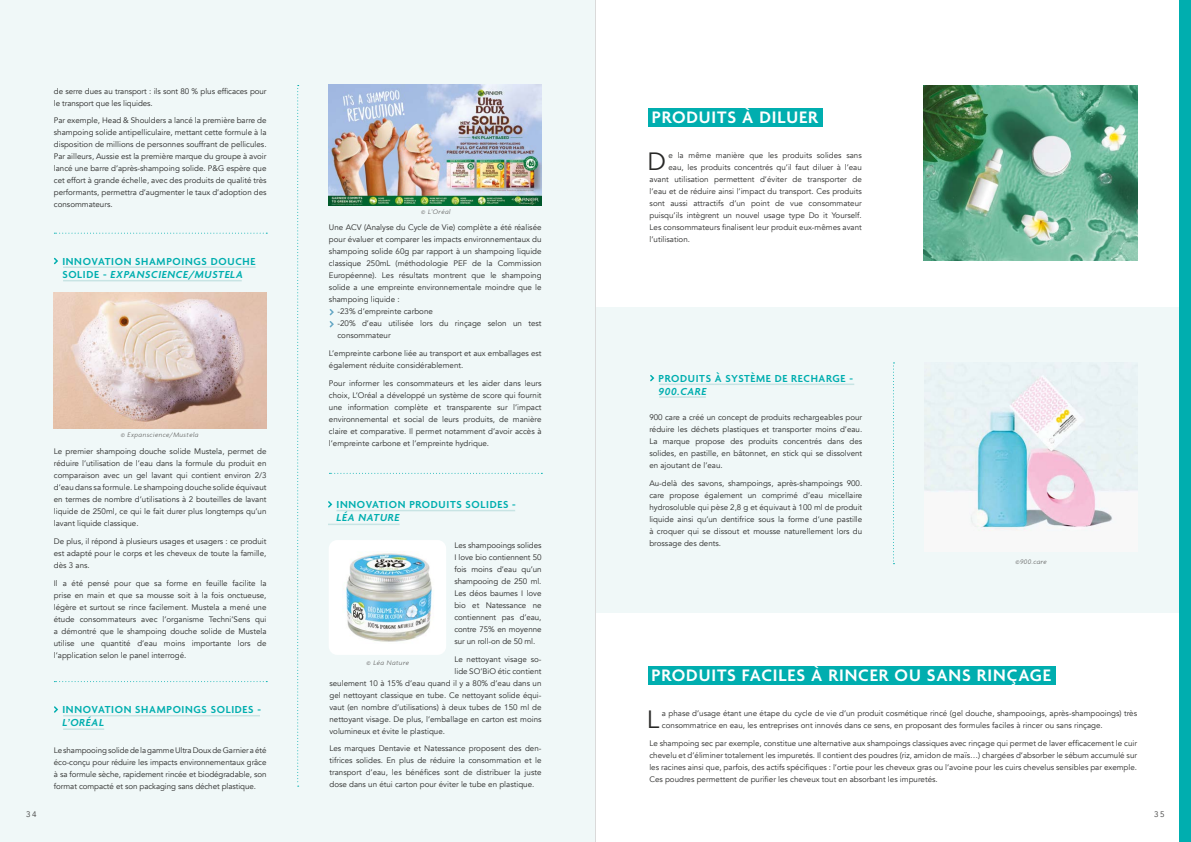
<style>
.page{position:relative;width:1191px;height:842px;background:#fff}
.page>*{position:absolute;margin:0;border:0;box-sizing:border-box;transform-origin:0 0}
.t1{font:24.9px "Avenir";color:#282827}
.t2{font:600 18px "Agenda";letter-spacing:.05em;color:#fff}
.t3{font:600 11px/13px "Agenda";letter-spacing:.06em;color:#00aeaf}
.t4{font:italic 600 11px "Agenda";letter-spacing:.06em;color:#00aeaf}
.t5{font:8px/12px "Avenir";color:#282827;text-align:justify}
.t6{font:8px "Avenir";color:#3c3c3b}
.t7{font:italic 300 7px "Agenda";letter-spacing:.06em;color:#575756}
.s1{font-style:italic}
</style>
<div class="page">
<div style="left:0;top:0;width:595px;height:842px;background:#f0f8f8"></div>
<div style="left:596px;top:307px;width:595px;height:305px;background:#f0f8f8"></div>
<div style="left:648px;top:108px;width:174px;height:19px;background:#00aeaf"></div>
<div style="left:1179px;top:0;width:12px;height:842px;background:#00aeaf"></div>
<svg style="left:650px;top:375px;width:5px;height:7px"></svg>
<hr style="left:659px;top:384px;width:195px;height:1px;background:#c8e4e4">
<img style="left:925px;top:362px;width:212px;height:169px">
<hr style="left:659px;top:396px;width:47px;height:2px;background:#c8e4e4">
<svg style="left:297px;top:85px;width:2px;height:702px"></svg>
<hr style="left:63px;top:280px;width:179px;height:1px;background:#c8e4e4">
<svg style="left:54px;top:257px;width:4px;height:8px"></svg>
<hr style="left:63px;top:266px;width:193px;height:2px;background:#c8e4e4">
<img style="left:54px;top:292px;width:212px;height:136px">
<img style="left:923px;top:85px;width:214px;height:175px">
<img style="left:328px;top:85px;width:213px;height:120px">
<hr style="left:63px;top:728px;width:41px;height:2px;background:#c8e4e4">
<svg style="left:54px;top:706px;width:4px;height:7px"></svg>
<hr style="left:63px;top:715px;width:197px;height:1px;background:#c8e4e4">
<svg style="left:329px;top:309px;width:5px;height:19px"></svg>
<svg style="left:893px;top:362px;width:1px;height:202px"></svg>
<div style="left:648px;top:666px;width:407px;height:18px;background:#00aeaf"></div>
<div style="left:329px;top:540px;width:117px;height:115px;background:#fff;border-radius:9px"></div>
<img style="left:346px;top:551px;width:86px;height:91px">
<hr style="left:336px;top:510px;width:179px;height:1px;background:#c8e4e4">
<svg style="left:328px;top:501px;width:5px;height:7px"></svg>
<hr style="left:328px;top:524px;width:71px;height:1px;background:#c8e4e4">
<svg style="left:54px;top:233px;width:213px;height:1px"></svg>
<svg style="left:54px;top:681px;width:213px;height:1px"></svg>
<svg style="left:329px;top:473px;width:213px;height:1px"></svg>
<hr style="left:595px;top:0;width:1px;height:842px;background:#dadada">
<p class="t5" style="left:54px;top:85px;width:214px">de serre dues au transport : ils sont 80 % plus efficaces pour le transport que les liquides.</p>
<p class="t5" style="left:54px;top:115px;width:214px">Par exemple, Head &amp; Shoulders a lancé la première barre de shampoing solide antipelliculaire, mettant cette formule à la disposition de millions de personnes souffrant de pellicules.<br>Par ailleurs, Aussie est la première marque du groupe à avoir lancé une barre d’après-shampoing solide. P&amp;G espère que cet effort à grande échelle, avec des produits de qualité très performants, permettra d’augmenter le taux d’adoption des consommateurs.</p>
<h3 class="t3" style="left:62px;top:255px;width:194px">INNOVATION SHAMPOINGS DOUCHE<br>SOLIDE - <span class="s1">EXPANSCIENCE/MUSTELA</span></h3>
<p class="t7" style="left:121px;top:431px;width:79px">© Expanscience/Mustela</p>
<p class="t5" style="left:54px;top:446px;width:214px">Le premier shampoing douche solide Mustela, permet de réduire l’utilisation de l’eau dans la formule du produit en comparaison avec un gel lavant qui contient environ 2/3 d’eau dans sa formule. Le shampoing douche solide équivaut en termes de nombre d’utilisations à 2 bouteilles de lavant liquide de 250ml, ce qui le fait durer plus longtemps qu’un lavant liquide classique.</p>
<p class="t5" style="left:54px;top:535px;width:214px">De plus, il répond à plusieurs usages et usagers : ce produit est adapté pour le corps et les cheveux de toute la famille, dès 3 ans.</p>
<p class="t5" style="left:54px;top:577px;width:214px">Il a été pensé pour que sa forme en feuille facilite la prise en main et que sa mousse soit à la fois onctueuse, légère et surtout se rince facilement. Mustela a mené une étude consommateurs avec l’organisme Techni’Sens qui a démontré que le shampoing douche solide de Mustela utilise une quantité d’eau moins importante lors de l’application selon le panel interrogé.</p>
<p class="t6" style="left:26px;top:810px;width:12px">34</p>
<h3 class="t3" style="left:62px;top:704px;width:200px">INNOVATION SHAMPOINGS SOLIDES -</h3>
<h3 class="t4" style="left:62px;top:717px;width:43px">L’ORÉAL</h3>
<p class="t5" style="left:54px;top:744px;width:214px">Le shampooing solide de la gamme Ultra Doux de Garnier a été éco-conçu pour réduire les impacts environnementaux grâce à sa formule sèche, rapidement rincée et biodégradable, son format compacté et son packaging sans déchet plastique.</p>
<p class="t7" style="left:421px;top:208px;width:31px">© L’Oréal</p>
<p class="t5" style="left:329px;top:222px;width:214px">Une ACV (Analyse du Cycle de Vie) complète a été réalisée</p>
<p class="t5" style="left:329px;top:234px;width:214px">pour évaluer et comparer les impacts environnementaux du</p>
<p class="t5" style="left:329px;top:246px;width:214px">shampoing solide 60g par rapport à un shampoing liquide</p>
<p class="t5" style="left:329px;top:258px;width:214px">classique 250mL (méthodologie PEF de la Commission</p>
<p class="t5" style="left:329px;top:270px;width:214px">Européenne). Les résultats montrent que le shampoing</p>
<p class="t5" style="left:329px;top:282px;width:214px">solide a une empreinte environnementale moindre que le</p>
<p class="t5" style="left:329px;top:294px;width:72px">shampoing liquide :</p>
<p class="t5" style="left:337px;top:306px;width:97px">-23% d’empreinte carbone</p>
<p class="t5" style="left:337px;top:318px;width:206px">-20% d’eau utilisée lors du rinçage selon un test</p>
<p class="t5" style="left:337px;top:330px;width:55px">consommateur</p>
<p class="t5" style="left:329px;top:348px;width:214px">L’empreinte carbone liée au transport et aux emballages est également réduite considérablement.</p>
<p class="t5" style="left:329px;top:377px;width:214px">Pour informer les consommateurs et les aider dans leurs choix, L’Oréal a développé un système de score qui fournit une information complète et transparente sur l’impact environnemental et social de leurs produits, de manière claire et comparative. Il permet notamment d’avoir accès à l’empreinte carbone et l’empreinte hydrique.</p>
<h3 class="t3" style="left:336px;top:499px;width:181px">INNOVATION PRODUITS SOLIDES -</h3>
<h3 class="t4" style="left:336px;top:511px;width:64px">LÉA NATURE</h3>
<p class="t5" style="left:454px;top:539px;width:89px">Les shampooings solides I love bio contiennent 50 fois moins d’eau qu’un shampooing de 250 ml.<br>Les déos baumes I love bio et Natessance ne contiennent pas d’eau, contre 75% en moyenne sur un roll-on de 50 ml.</p>
<p class="t5" style="left:454px;top:653px;width:88px">Le nettoyant visage so-</p>
<p class="t5" style="left:454px;top:665px;width:88px">lide SO’BiO étic contient</p>
<p class="t5" style="left:329px;top:677px;width:213px">seulement 10 à 15% d’eau quand il y a 80% d’eau dans un</p>
<p class="t5" style="left:329px;top:689px;width:213px">gel nettoyant classique en tube. Ce nettoyant solide équi-</p>
<p class="t5" style="left:329px;top:701px;width:213px">vaut (en nombre d’utilisations) à deux tubes de 150 ml de</p>
<p class="t5" style="left:329px;top:713px;width:214px">nettoyant visage. De plus, l’emballage en carton est moins</p>
<p class="t5" style="left:329px;top:725px;width:117px">volumineux et évite le plastique.</p>
<p class="t5" style="left:329px;top:743px;width:213px">Les marques Dentavie et Natessance proposent des den&shy;tifrices solides. En plus de réduire la consommation et le transport d’eau, les bénéfices sont de distribuer la juste dose dans un étui carton pour éviter le tube en plastique.</p>
<p class="t7" style="left:367px;top:659px;width:44px">© Léa Nature</p>
<h2 class="t2" style="left:652px;top:108px;width:168px">PRODUITS À DILUER</h2>
<h1 class="t1" style="left:647px;top:147px;width:20px">D</h1>
<p class="t5" style="left:668px;top:150px;width:195px">e la même manière que les produits solides sans</p>
<p class="t5" style="left:668px;top:162px;width:195px">eau, les produits concentrés qu’il faut diluer à l’eau</p>
<p class="t5" style="left:649px;top:174px;width:214px">avant utilisation permettent d’éviter de transporter de</p>
<p class="t5" style="left:649px;top:186px;width:214px">l’eau et de réduire ainsi l’impact du transport. Ces produits</p>
<p class="t5" style="left:649px;top:198px;width:214px">sont aussi attractifs d’un point de vue consommateur</p>
<p class="t5" style="left:649px;top:210px;width:214px">puisqu’ils intègrent un nouvel usage type Do it Yourself.</p>
<p class="t5" style="left:649px;top:222px;width:214px">Les consommateurs finalisent leur produit eux-mêmes avant</p>
<p class="t5" style="left:649px;top:234px;width:42px">l’utilisation.</p>
<h3 class="t3" style="left:658px;top:372px;width:196px">PRODUITS À SYSTÈME DE RECHARGE -</h3>
<h3 class="t4" style="left:658px;top:385px;width:49px">900.CARE</h3>
<p class="t5" style="left:649px;top:412px;width:214px">900 care a créé un concept de produits rechargeables pour réduire les déchets plastiques et transporter moins d’eau.<br>La marque propose des produits concentrés dans des solides, en pastille, en bâtonnet, en stick qui se dissolvent en ajoutant de l’eau.</p>
<p class="t5" style="left:649px;top:477px;width:214px">Au-delà des savons, shampoings, après-shampoings 900. care propose également un comprimé d’eau micellaire hydrosoluble qui pèse 2,8 g et équivaut à 100 ml de produit liquide ainsi qu’un dentifrice sous la forme d’une pastille à croquer qui se dissout et mousse naturellement lors du brossage des dents.</p>
<p class="t7" style="left:1015px;top:558px;width:33px">©900.care</p>
<h2 class="t2" style="left:651px;top:665px;width:401px">PRODUITS FACILES À RINCER OU SANS RINÇAGE</h2>
<h1 class="t1" style="left:647px;top:705px;width:14px">L</h1>
<p class="t5" style="left:662px;top:707px;width:476px">a phase d’usage étant une étape du cycle de vie d’un produit cosmétique rincé (gel douche, shampooings, après-shampooings) très consommatrice en eau, les entreprises ont innovés dans ce sens, en proposant des formules faciles à rincer ou sans rinçage.</p>
<p class="t5" style="left:649px;top:737px;width:489px">Le shampoing sec par exemple, constitue une alternative aux shampoings classiques avec rinçage qui permet de laver efficacement le cuir chevelu et d’éliminer totalement les impuretés. Il contient des poudres (riz, amidon de maïs…) chargées d’absorber le sébum accumulé sur les racines ainsi que, parfois, des actifs spécifiques : l’ortie pour les cheveux gras ou l’avoine pour les cuirs chevelus sensibles par exemple.<br>Ces poudres permettent de purifier les cheveux tout en absorbant les impuretés.</p>
<p class="t6" style="left:1154px;top:810px;width:12px">35</p>
</div>
